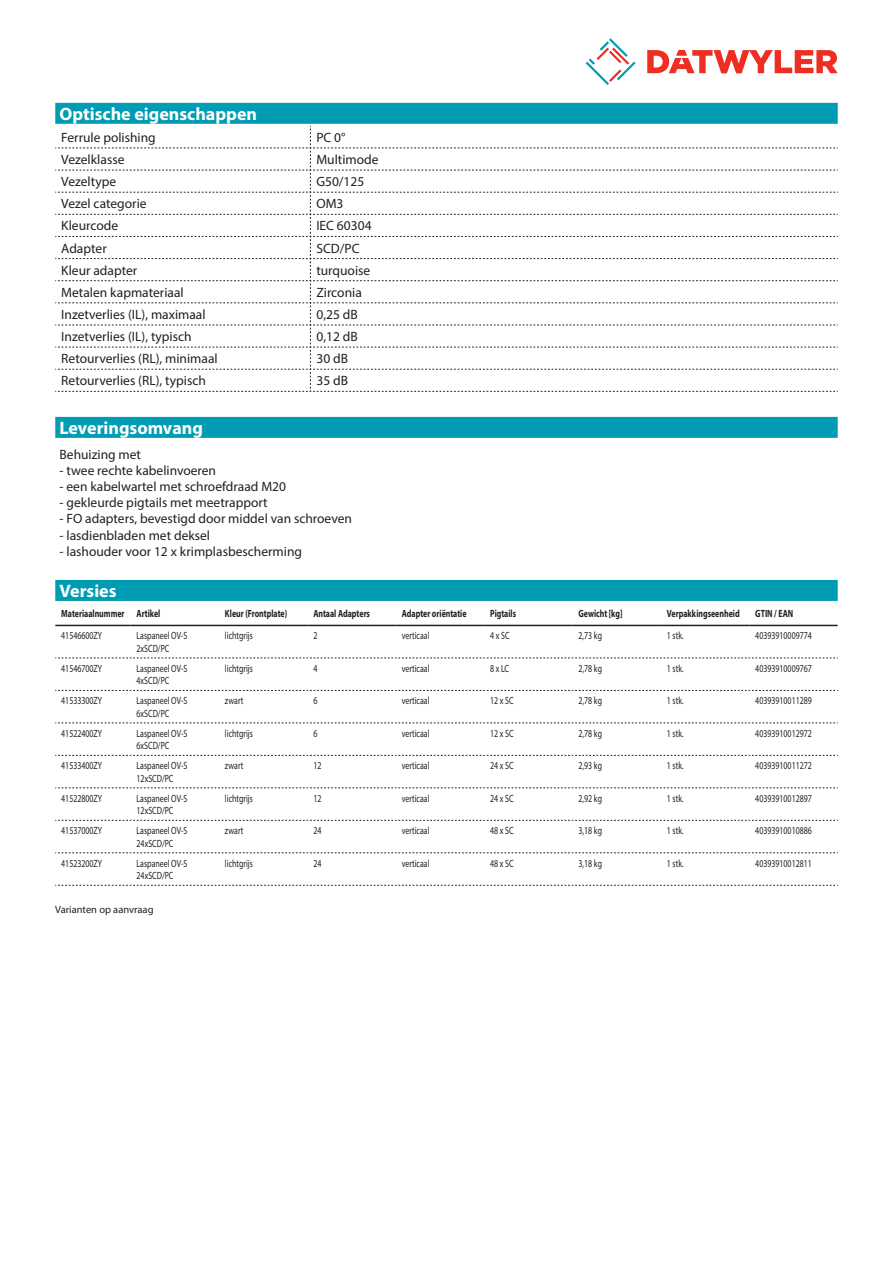
<style>
.page{position:relative;width:893px;height:1263px;background:#fff}
.page>*{position:absolute;margin:0;border:0;box-sizing:border-box;transform-origin:0 0}
.Standard_Head_Proper{font:700 18px "Myriad Pro";color:#fff}
.myriad_light_propert{font:13.5px "Myriad Pro";color:#231f20}
.Standard_text{font:13.5px "Myriad Pro";color:#231f20}
.myriadlight{font:10.5px/12.6px "Myriad Pro";color:#231f20;scale:.75 1}
.myriadbold{font:700 10.5px "Myriad Pro";color:#231f20;scale:.75 1}
.imagetext{font:10.5px "Myriad Pro";color:#231f20}
</style>
<div class="page">
<svg style="left:586px;top:38px;width:49px;height:47px"></svg>
<svg style="left:647px;top:50px;width:191px;height:23px"></svg>
<div style="left:55px;top:580px;width:783px;height:21px;background:#009cb3"></div>
<hr style="left:55px;top:625px;width:76px;height:1px;background:#231f20">
<hr style="left:131px;top:625px;width:88px;height:1px;background:#231f20">
<hr style="left:219px;top:625px;width:88px;height:1px;background:#231f20">
<hr style="left:307px;top:625px;width:89px;height:1px;background:#231f20">
<hr style="left:396px;top:625px;width:88px;height:1px;background:#231f20">
<hr style="left:484px;top:625px;width:88px;height:1px;background:#231f20">
<hr style="left:572px;top:625px;width:89px;height:1px;background:#231f20">
<hr style="left:661px;top:625px;width:88px;height:1px;background:#231f20">
<hr style="left:749px;top:625px;width:89px;height:1px;background:#231f20">
<svg style="left:55px;top:658px;width:783px;height:1px"></svg>
<svg style="left:55px;top:690px;width:783px;height:1px"></svg>
<svg style="left:55px;top:723px;width:783px;height:1px"></svg>
<svg style="left:55px;top:755px;width:783px;height:1px"></svg>
<svg style="left:55px;top:787px;width:783px;height:1px"></svg>
<svg style="left:55px;top:820px;width:783px;height:1px"></svg>
<svg style="left:55px;top:852px;width:783px;height:1px"></svg>
<svg style="left:55px;top:885px;width:783px;height:1px"></svg>
<div style="left:55px;top:417px;width:783px;height:21px;background:#009cb3"></div>
<div style="left:55px;top:103px;width:783px;height:21px;background:#009cb3"></div>
<svg style="left:55px;top:126px;width:783px;height:266px"></svg>
<p class="Standard_Head_Proper" style="left:60px;top:102px;width:199px">Optische eigenschappen</p>
<p class="myriad_light_propert" style="left:61px;top:129px;width:96px">Ferrule polishing</p>
<p class="myriad_light_propert" style="left:316px;top:129px;width:31px">PC 0°</p>
<p class="myriad_light_propert" style="left:61px;top:151px;width:65px">Vezelklasse</p>
<p class="myriad_light_propert" style="left:316px;top:151px;width:64px">Multimode</p>
<p class="myriad_light_propert" style="left:61px;top:173px;width:56px">Vezeltype</p>
<p class="myriad_light_propert" style="left:316px;top:173px;width:49px">G50/125</p>
<p class="myriad_light_propert" style="left:61px;top:195px;width:87px">Vezel categorie</p>
<p class="myriad_light_propert" style="left:316px;top:195px;width:29px">OM3</p>
<p class="myriad_light_propert" style="left:61px;top:218px;width:58px">Kleurcode</p>
<p class="myriad_light_propert" style="left:316px;top:218px;width:57px">IEC 60304</p>
<p class="myriad_light_propert" style="left:61px;top:240px;width:47px">Adapter</p>
<p class="myriad_light_propert" style="left:316px;top:240px;width:45px">SCD/PC</p>
<p class="myriad_light_propert" style="left:61px;top:262px;width:77px">Kleur adapter</p>
<p class="myriad_light_propert" style="left:316px;top:262px;width:55px">turquoise</p>
<p class="myriad_light_propert" style="left:61px;top:284px;width:124px">Metalen kapmateriaal</p>
<p class="myriad_light_propert" style="left:316px;top:284px;width:47px">Zirconia</p>
<p class="myriad_light_propert" style="left:61px;top:306px;width:146px">Inzetverlies (IL), maximaal</p>
<p class="myriad_light_propert" style="left:316px;top:306px;width:43px">0,25 dB</p>
<p class="myriad_light_propert" style="left:61px;top:328px;width:132px">Inzetverlies (IL), typisch</p>
<p class="myriad_light_propert" style="left:316px;top:328px;width:43px">0,12 dB</p>
<p class="myriad_light_propert" style="left:61px;top:350px;width:158px">Retourverlies (RL), minimaal</p>
<p class="myriad_light_propert" style="left:316px;top:350px;width:33px">30 dB</p>
<p class="myriad_light_propert" style="left:61px;top:372px;width:146px">Retourverlies (RL), typisch</p>
<p class="myriad_light_propert" style="left:316px;top:372px;width:33px">35 dB</p>
<p class="Standard_Head_Proper" style="left:60px;top:416px;width:145px">Leveringsomvang</p>
<p class="Standard_text" style="left:60px;top:446px;width:83px">Behuizing met</p>
<p class="Standard_text" style="left:60px;top:462px;width:158px">- twee rechte kabelinvoeren</p>
<p class="Standard_text" style="left:60px;top:478px;width:228px">- een kabelwartel met schroefdraad M20</p>
<p class="Standard_text" style="left:60px;top:494px;width:210px">- gekleurde pigtails met meetrapport</p>
<p class="Standard_text" style="left:60px;top:510px;width:294px">- FO adapters, bevestigd door middel van schroeven</p>
<p class="Standard_text" style="left:60px;top:527px;width:152px">- lasdienbladen met deksel</p>
<p class="Standard_text" style="left:60px;top:543px;width:244px">- lashouder voor 12 x krimplasbescherming</p>
<p class="Standard_Head_Proper" style="left:60px;top:579px;width:59px">Versies</p>
<p class="myriadbold" style="left:61px;top:606px;width:86px">Materiaalnummer</p>
<p class="myriadbold" style="left:137px;top:606px;width:33px">Artikel</p>
<p class="myriadbold" style="left:225px;top:606px;width:84px">Kleur (Frontplate)</p>
<p class="myriadbold" style="left:313px;top:606px;width:77px">Antaal Adapters</p>
<p class="myriadbold" style="left:402px;top:606px;width:88px">Adapter oriëntatie</p>
<p class="myriadbold" style="left:490px;top:606px;width:36px">Pigtails</p>
<p class="myriadbold" style="left:578px;top:606px;width:60px">Gewicht [kg]</p>
<p class="myriadbold" style="left:667px;top:606px;width:98px">Verpakkingseenheid</p>
<p class="myriadbold" style="left:755px;top:606px;width:52px">GTIN / EAN</p>
<p class="myriadlight" style="left:61px;top:629px;width:56px">41546600ZY</p>
<p class="myriadlight" style="left:137px;top:629px;width:69px">Laspaneel OV-S<br>2xSCD/PC</p>
<p class="myriadlight" style="left:225px;top:629px;width:39px">lichtgrijs</p>
<p class="myriadlight" style="left:313px;top:629px;width:7px">2</p>
<p class="myriadlight" style="left:402px;top:629px;width:39px">verticaal</p>
<p class="myriadlight" style="left:490px;top:629px;width:27px">4 x SC</p>
<p class="myriadlight" style="left:578px;top:629px;width:33px">2,73 kg</p>
<p class="myriadlight" style="left:667px;top:629px;width:24px">1 stk.</p>
<p class="myriadlight" style="left:755px;top:629px;width:77px">40393910009774</p>
<p class="myriadlight" style="left:61px;top:662px;width:56px">41546700ZY</p>
<p class="myriadlight" style="left:137px;top:662px;width:69px">Laspaneel OV-S<br>4xSCD/PC</p>
<p class="myriadlight" style="left:225px;top:662px;width:39px">lichtgrijs</p>
<p class="myriadlight" style="left:313px;top:662px;width:7px">4</p>
<p class="myriadlight" style="left:402px;top:662px;width:39px">verticaal</p>
<p class="myriadlight" style="left:490px;top:662px;width:27px">8 x LC</p>
<p class="myriadlight" style="left:578px;top:662px;width:33px">2,78 kg</p>
<p class="myriadlight" style="left:667px;top:662px;width:24px">1 stk.</p>
<p class="myriadlight" style="left:755px;top:662px;width:77px">40393910009767</p>
<p class="myriadlight" style="left:61px;top:694px;width:56px">41533300ZY</p>
<p class="myriadlight" style="left:137px;top:694px;width:69px">Laspaneel OV-S<br>6xSCD/PC</p>
<p class="myriadlight" style="left:225px;top:694px;width:26px">zwart</p>
<p class="myriadlight" style="left:313px;top:694px;width:7px">6</p>
<p class="myriadlight" style="left:402px;top:694px;width:39px">verticaal</p>
<p class="myriadlight" style="left:490px;top:694px;width:33px">12 x SC</p>
<p class="myriadlight" style="left:578px;top:694px;width:33px">2,78 kg</p>
<p class="myriadlight" style="left:667px;top:694px;width:24px">1 stk.</p>
<p class="myriadlight" style="left:755px;top:694px;width:77px">40393910011289</p>
<p class="myriadlight" style="left:61px;top:727px;width:56px">41522400ZY</p>
<p class="myriadlight" style="left:137px;top:727px;width:69px">Laspaneel OV-S<br>6xSCD/PC</p>
<p class="myriadlight" style="left:225px;top:727px;width:39px">lichtgrijs</p>
<p class="myriadlight" style="left:313px;top:727px;width:7px">6</p>
<p class="myriadlight" style="left:402px;top:727px;width:39px">verticaal</p>
<p class="myriadlight" style="left:490px;top:727px;width:33px">12 x SC</p>
<p class="myriadlight" style="left:578px;top:727px;width:33px">2,78 kg</p>
<p class="myriadlight" style="left:667px;top:727px;width:24px">1 stk.</p>
<p class="myriadlight" style="left:755px;top:727px;width:77px">40393910012972</p>
<p class="myriadlight" style="left:61px;top:759px;width:56px">41533400ZY</p>
<p class="myriadlight" style="left:137px;top:759px;width:69px">Laspaneel OV-S<br>12xSCD/PC</p>
<p class="myriadlight" style="left:225px;top:759px;width:26px">zwart</p>
<p class="myriadlight" style="left:313px;top:759px;width:12px">12</p>
<p class="myriadlight" style="left:402px;top:759px;width:39px">verticaal</p>
<p class="myriadlight" style="left:490px;top:759px;width:33px">24 x SC</p>
<p class="myriadlight" style="left:578px;top:759px;width:33px">2,93 kg</p>
<p class="myriadlight" style="left:667px;top:759px;width:24px">1 stk.</p>
<p class="myriadlight" style="left:755px;top:759px;width:77px">40393910011272</p>
<p class="myriadlight" style="left:61px;top:792px;width:56px">41522800ZY</p>
<p class="myriadlight" style="left:137px;top:792px;width:69px">Laspaneel OV-S<br>12xSCD/PC</p>
<p class="myriadlight" style="left:225px;top:792px;width:39px">lichtgrijs</p>
<p class="myriadlight" style="left:313px;top:792px;width:12px">12</p>
<p class="myriadlight" style="left:402px;top:792px;width:39px">verticaal</p>
<p class="myriadlight" style="left:490px;top:792px;width:33px">24 x SC</p>
<p class="myriadlight" style="left:578px;top:792px;width:33px">2,92 kg</p>
<p class="myriadlight" style="left:667px;top:792px;width:24px">1 stk.</p>
<p class="myriadlight" style="left:755px;top:792px;width:77px">40393910012897</p>
<p class="myriadlight" style="left:61px;top:824px;width:56px">41537000ZY</p>
<p class="myriadlight" style="left:137px;top:824px;width:69px">Laspaneel OV-S<br>24xSCD/PC</p>
<p class="myriadlight" style="left:225px;top:824px;width:26px">zwart</p>
<p class="myriadlight" style="left:313px;top:824px;width:12px">24</p>
<p class="myriadlight" style="left:402px;top:824px;width:39px">verticaal</p>
<p class="myriadlight" style="left:490px;top:824px;width:33px">48 x SC</p>
<p class="myriadlight" style="left:578px;top:824px;width:33px">3,18 kg</p>
<p class="myriadlight" style="left:667px;top:824px;width:24px">1 stk.</p>
<p class="myriadlight" style="left:755px;top:824px;width:77px">40393910010886</p>
<p class="myriadlight" style="left:61px;top:857px;width:56px">41523200ZY</p>
<p class="myriadlight" style="left:137px;top:857px;width:69px">Laspaneel OV-S<br>24xSCD/PC</p>
<p class="myriadlight" style="left:225px;top:857px;width:39px">lichtgrijs</p>
<p class="myriadlight" style="left:313px;top:857px;width:12px">24</p>
<p class="myriadlight" style="left:402px;top:857px;width:39px">verticaal</p>
<p class="myriadlight" style="left:490px;top:857px;width:33px">48 x SC</p>
<p class="myriadlight" style="left:578px;top:857px;width:33px">3,18 kg</p>
<p class="myriadlight" style="left:667px;top:857px;width:24px">1 stk.</p>
<p class="myriadlight" style="left:755px;top:857px;width:77px">40393910012811</p>
<p class="imagetext" style="left:55px;top:902px;width:100px">Varianten op aanvraag</p>
</div>
